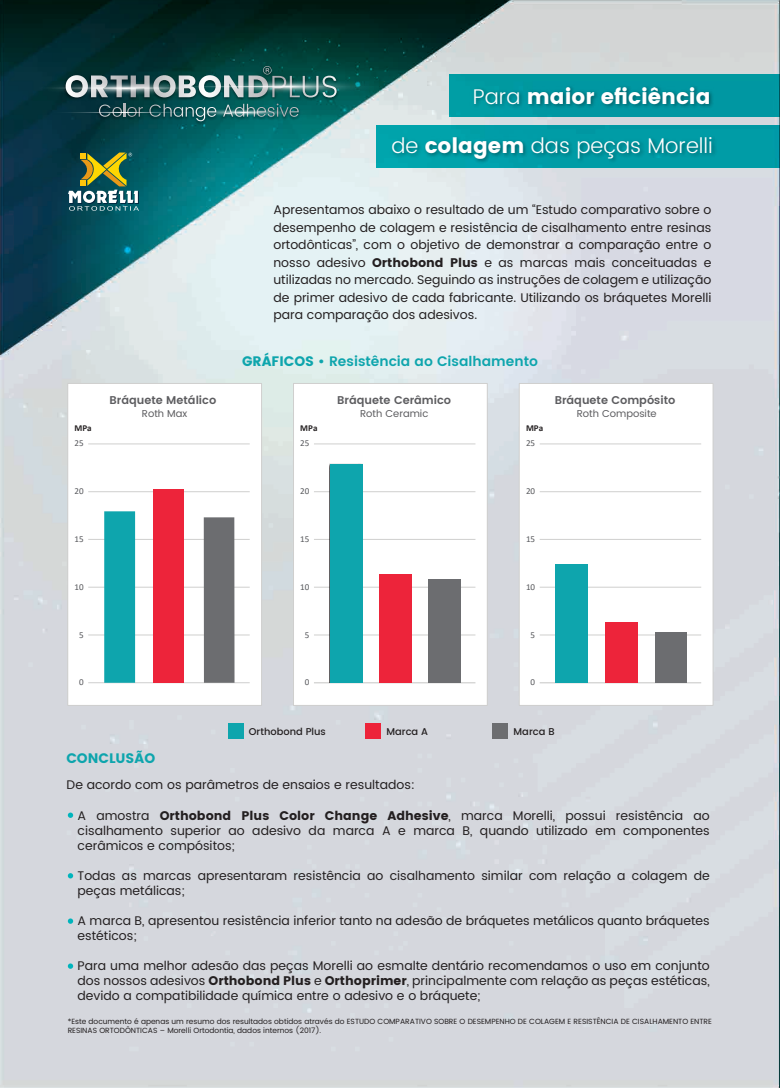
<style>
.page{position:relative;width:780px;height:1088px;background:#fff}
.page>*{position:absolute;margin:0;border:0;box-sizing:border-box;transform-origin:0 0}
.t1{font:300 21.25px "Poppins";color:#fff}
.t2{font:21.25px "Poppins";color:#fff}
.t3{font:600 13.75px "Poppins";color:#0ea5ad}
.t4{font:13.75px "Poppins";color:#0ea5ad}
.t5{font:12.5px/17.5px "Poppins";color:#231f20;text-align:justify}
.t6{font:600 11.25px "Poppins";color:#5c5c5f}
.t7{font:10px "Poppins";color:#5c5c5f}
.t8{font:500 9.88px "Poppins";color:#231f20}
.t9{font:9px "Calibri";letter-spacing:-.005em;color:#57585c}
.t10{font:700 9px "Calibri";color:#231f20}
.t11{font:7.5px/9px "Poppins";color:#231f20}
.s1{font-weight:300}
.s2{font-weight:400}
.s3{font-style:inherit}
</style>
<div class="page">
<img style="left:0;top:0;width:780px;height:1088px">
<img style="left:62px;top:63px;width:278px;height:63px">
<svg style="left:13px;top:66px;width:377px;height:31px;background:#3e6c6b"></svg>
<svg style="left:36px;top:104px;width:281px;height:17px;background:#205d61"></svg>
<div style="left:376px;top:125px;width:404px;height:42px;background:#009ca6"></div>
<img style="left:388px;top:138px;width:332px;height:33px">
<div style="left:448px;top:75px;width:332px;height:42px;background:#0097a2"></div>
<img style="left:469px;top:86px;width:248px;height:36px">
<svg style="left:68px;top:812px;width:5px;height:6px"></svg>
<svg style="left:68px;top:873px;width:5px;height:5px"></svg>
<svg style="left:68px;top:963px;width:5px;height:6px"></svg>
<svg style="left:68px;top:918px;width:5px;height:6px"></svg>
<svg style="left:68px;top:153px;width:71px;height:58px;background:#577b5f"></svg>
<div style="left:68px;top:383px;width:193px;height:322px;background:#fff"></div>
<hr style="left:88px;top:443px;width:162px;height:1px;background:#cfcfce">
<hr style="left:88px;top:491px;width:162px;height:1px;background:#cfcfce">
<hr style="left:88px;top:539px;width:162px;height:1px;background:#cfcfce">
<hr style="left:88px;top:587px;width:162px;height:1px;background:#cfcfce">
<hr style="left:88px;top:682px;width:162px;height:1px;background:#cfcfce">
<hr style="left:88px;top:634px;width:162px;height:1px;background:#cfcfce">
<div style="left:67px;top:383px;width:195px;height:323px;border:1px solid #cfcfce"></div>
<div style="left:104px;top:511px;width:31px;height:172px;background:#0ea5ad"></div>
<div style="left:153px;top:489px;width:31px;height:194px;background:#ed243a"></div>
<div style="left:204px;top:517px;width:30px;height:166px;background:#6c6d70"></div>
<div style="left:293px;top:383px;width:194px;height:322px;background:#fff"></div>
<hr style="left:314px;top:443px;width:161px;height:1px;background:#cfcfce">
<hr style="left:314px;top:491px;width:161px;height:1px;background:#cfcfce">
<hr style="left:314px;top:539px;width:161px;height:1px;background:#cfcfce">
<hr style="left:314px;top:587px;width:161px;height:1px;background:#cfcfce">
<hr style="left:314px;top:634px;width:161px;height:1px;background:#cfcfce">
<hr style="left:314px;top:682px;width:161px;height:1px;background:#cfcfce">
<div style="left:293px;top:383px;width:194px;height:323px;border:1px solid #cfcfce"></div>
<div style="left:330px;top:464px;width:32px;height:219px;background:#0ea5ad"></div>
<div style="left:379px;top:574px;width:32px;height:109px;background:#ed243a"></div>
<div style="left:429px;top:580px;width:32px;height:103px;background:#6c6d70"></div>
<div style="left:519px;top:383px;width:194px;height:322px;background:#fff"></div>
<hr style="left:539px;top:443px;width:162px;height:1px;background:#cfcfce">
<hr style="left:539px;top:491px;width:162px;height:1px;background:#cfcfce">
<hr style="left:539px;top:539px;width:162px;height:1px;background:#cfcfce">
<hr style="left:539px;top:587px;width:162px;height:1px;background:#cfcfce">
<hr style="left:539px;top:634px;width:162px;height:1px;background:#cfcfce">
<hr style="left:539px;top:682px;width:162px;height:1px;background:#cfcfce">
<div style="left:518px;top:383px;width:195px;height:323px;border:1px solid #cfcfce"></div>
<div style="left:555px;top:564px;width:33px;height:119px;background:#0ea5ad"></div>
<div style="left:605px;top:622px;width:32px;height:61px;background:#ed243a"></div>
<div style="left:655px;top:632px;width:32px;height:51px;background:#6c6d70"></div>
<div style="left:228px;top:723px;width:15px;height:16px;background:#0ea5ad"></div>
<div style="left:365px;top:723px;width:16px;height:16px;background:#ed243a"></div>
<div style="left:492px;top:723px;width:16px;height:16px;background:#6c6d70"></div>
<h1 class="t2" style="left:473px;top:84px;width:239px"><span class="s1">Para</span> maior eficiência</h1>
<h1 class="t1" style="left:391px;top:130px;width:323px">de <span class="s2">colagem</span> das peças Morelli</h1>
<p class="t5" style="left:273px;top:202px;width:439px">Apresentamos abaixo o resultado de um “Estudo comparativo sobre o desempenho de colagem e resistência de cisalhamento entre resinas ortodônticas”, com o objetivo de demonstrar a comparação entre o nosso adesivo <span class="s3">Orthobond Plus</span> e as marcas mais conceituadas e utilizadas no mercado. Seguindo as instruções de colagem e utilização de primer adesivo de cada fabricante. Utilizando os bráquetes Morelli para comparação dos adesivos.</p>
<p class="t3" style="left:242px;top:351px;width:297px"><span class="s2">GRÁFICOS</span> • Resistência ao Cisalhamento</p>
<p class="t6" style="left:109px;top:392px;width:108px">Bráquete Metálico</p>
<p class="t7" style="left:142px;top:406px;width:47px">Roth Max</p>
<p class="t6" style="left:337px;top:392px;width:115px">Bráquete Cerâmico</p>
<p class="t7" style="left:360px;top:406px;width:70px">Roth Ceramic</p>
<p class="t6" style="left:554px;top:392px;width:122px">Bráquete Compósito</p>
<p class="t7" style="left:576px;top:406px;width:81px">Roth Composite</p>
<p class="t10" style="left:75px;top:422px;width:19px">MPa</p>
<p class="t10" style="left:300px;top:422px;width:19px">MPa</p>
<p class="t10" style="left:526px;top:422px;width:19px">MPa</p>
<p class="t9" style="left:75px;top:437px;width:11px">25</p>
<p class="t9" style="left:300px;top:437px;width:11px">25</p>
<p class="t9" style="left:526px;top:437px;width:11px">25</p>
<p class="t9" style="left:75px;top:485px;width:11px">20</p>
<p class="t9" style="left:300px;top:485px;width:11px">20</p>
<p class="t9" style="left:526px;top:485px;width:11px">20</p>
<p class="t9" style="left:75px;top:533px;width:11px">15</p>
<p class="t9" style="left:300px;top:533px;width:11px">15</p>
<p class="t9" style="left:526px;top:533px;width:11px">15</p>
<p class="t9" style="left:75px;top:580px;width:11px">10</p>
<p class="t9" style="left:300px;top:580px;width:11px">10</p>
<p class="t9" style="left:526px;top:580px;width:11px">10</p>
<p class="t9" style="left:79px;top:628px;width:6px">5</p>
<p class="t9" style="left:305px;top:628px;width:6px">5</p>
<p class="t9" style="left:530px;top:628px;width:6px">5</p>
<p class="t9" style="left:79px;top:676px;width:6px">0</p>
<p class="t9" style="left:305px;top:676px;width:6px">0</p>
<p class="t9" style="left:530px;top:676px;width:6px">0</p>
<p class="t8" style="left:249px;top:724px;width:79px">Orthobond Plus</p>
<p class="t8" style="left:386px;top:724px;width:43px">Marca A</p>
<p class="t8" style="left:513px;top:724px;width:42px">Marca B</p>
<p class="t4" style="left:66px;top:750px;width:90px">CONCLUSÃO</p>
<p class="t5" style="left:67px;top:776px;width:349px">De acordo com os parâmetros de ensaios e resultados:</p>
<p class="t5" style="left:78px;top:808px;width:633px;line-height:15px">A amostra <span class="s3">Orthobond Plus Color Change Adhesive</span>, marca Morelli, possui resistência ao cisalhamento superior ao adesivo da marca A e marca B, quando utilizado em componentes cerâmicos e compósitos;</p>
<p class="t5" style="left:78px;top:868px;width:633px;line-height:15px">Todas as marcas apresentaram resistência ao cisalhamento similar com relação a colagem de peças metálicas;</p>
<p class="t5" style="left:78px;top:913px;width:633px;line-height:15px">A marca B, apresentou resistência inferior tanto na adesão de bráquetes metálicos quanto bráquetes estéticos;</p>
<p class="t5" style="left:78px;top:958px;width:633px;line-height:15px">Para uma melhor adesão das peças Morelli ao esmalte dentário recomendamos o uso em conjunto dos nossos adesivos <span class="s3">Orthobond Plus</span> e <span class="s3">Orthoprimer</span>, principalmente com relação as peças estéticas, devido a compatibilidade química entre o adesivo e o bráquete;</p>
<p class="t11" style="left:68px;top:1017px;width:646px">*Este documento é apenas um resumo dos resultados obtidos através do ESTUDO COMPARATIVO SOBRE O DESEMPENHO DE COLAGEM E RESISTÊNCIA DE CISALHAMENTO ENTRE<br>RESINAS ORTODÔNTICAS – Morelli Ortodontia, dados internos (2017).</p>
</div>
